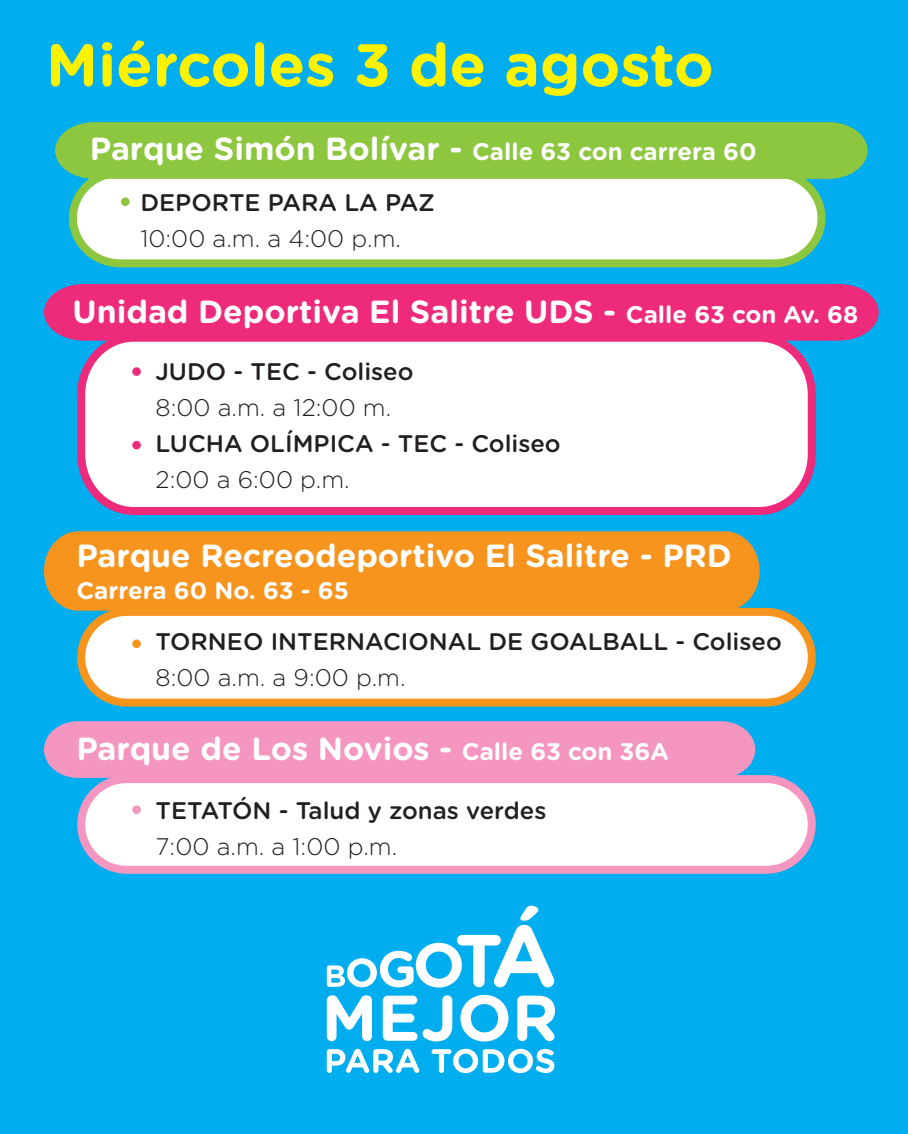
<style>
.page{position:relative;width:908px;height:1134px;background:#fff}
.page>*{position:absolute;margin:0;border:0;box-sizing:border-box;transform-origin:0 0}
.t1{font:700 60px "Gotham Rounded";color:#fff200}
.t2{font:700 32px "Gotham Rounded";color:#fff}
.t3{font:500 24px "Gotham Rounded";color:#231f20}
.t4{font:300 24px "Gotham Rounded";color:#231f20}
.t5{font:700 24px "Gotham Rounded";color:#fff}
.s1{font-size:24px}
</style>
<div class="page">
<div style="left:0;top:0;width:907px;height:1134px;background:#00aeef"></div>
<div style="left:81px;top:779px;width:730px;height:91px;background:#fff;border-radius:45px"></div>
<div style="left:77px;top:775px;width:738px;height:99px;border:8px solid #f496bf;border-radius:45px"></div>
<div style="left:81px;top:338px;width:730px;height:173px;background:#fff;border-radius:55px"></div>
<div style="left:77px;top:334px;width:738px;height:181px;border:8px solid #ee2a7b;border-radius:55px"></div>
<hr style="left:0;top:0;width:1px;height:1134px;background:#004268">
<div style="left:132px;top:367px;width:9px;height:9px;background:#ee2a7b;border-radius:50%"></div>
<div style="left:132px;top:441px;width:9px;height:8px;background:#ee2a7b;border-radius:50%"></div>
<div style="left:44px;top:284px;width:834px;height:57px;background:#ee2a7b"></div>
<div style="left:132px;top:805px;width:9px;height:9px;background:#f496bf;border-radius:50%"></div>
<div style="left:44px;top:721px;width:710px;height:57px;background:#f496bf"></div>
<div style="left:81px;top:612px;width:730px;height:91px;background:#fff;border-radius:45px"></div>
<div style="left:77px;top:608px;width:738px;height:99px;border:8px solid #f7941e;border-radius:45px"></div>
<div style="left:132px;top:639px;width:9px;height:9px;background:#f7941e;border-radius:50%"></div>
<div style="left:44px;top:531px;width:715px;height:80px;background:#f7941e"></div>
<svg style="left:69px;top:179px;width:757px;height:89px;background:#eaf6e9"></svg>
<div style="left:121px;top:197px;width:8px;height:9px;background:#8dc63f;border-radius:50%"></div>
<div style="left:55px;top:122px;width:812px;height:57px;background:#8dc63f"></div>
<svg style="left:327px;top:906px;width:227px;height:81px"></svg>
<svg style="left:326px;top:995px;width:46px;height:46px"></svg>
<svg style="left:382px;top:995px;width:70px;height:46px"></svg>
<svg style="left:460px;top:995px;width:48px;height:46px"></svg>
<svg style="left:517px;top:996px;width:37px;height:45px"></svg>
<svg style="left:326px;top:1049px;width:93px;height:24px"></svg>
<svg style="left:431px;top:1049px;width:123px;height:24px"></svg>
<h1 class="t1" style="left:46px;top:21px;width:669px">Miércoles 3 de agosto</h1>
<p class="t2" style="left:90px;top:126px;width:667px">Parque Simón Bolívar - <span class="s1">Calle 63 con carrera 60</span></p>
<p class="t3" style="left:140px;top:185px;width:296px">DEPORTE PARA LA PAZ</p>
<p class="t4" style="left:140px;top:222px;width:262px">10:00 a.m. a 4:00 p.m.</p>
<p class="t2" style="left:72px;top:288px;width:786px">Unidad Deportiva El Salitre UDS - <span class="s1">Calle 63 con Av. 68</span></p>
<p class="t3" style="left:155px;top:355px;width:259px">JUDO - TEC - Coliseo</p>
<p class="t4" style="left:155px;top:392px;width:237px">8:00 a.m. a 12:00 m.</p>
<p class="t3" style="left:155px;top:427px;width:406px">LUCHA OLÍMPICA - TEC - Coliseo</p>
<p class="t4" style="left:155px;top:464px;width:196px">2:00 a 6:00 p.m.</p>
<p class="t2" style="left:76px;top:532px;width:656px">Parque Recreodeportivo El Salitre - PRD</p>
<p class="t5" style="left:76px;top:572px;width:274px">Carrera 60 No. 63 - 65</p>
<p class="t3" style="left:155px;top:624px;width:627px">TORNEO INTERNACIONAL DE GOALBALL - Coliseo</p>
<p class="t4" style="left:155px;top:661px;width:251px">8:00 a.m. a 9:00 p.m.</p>
<p class="t2" style="left:76px;top:726px;width:593px">Parque de Los Novios - <span class="s1">Calle 63 con 36A</span></p>
<p class="t3" style="left:155px;top:793px;width:392px">TETATÓN - Talud y zonas verdes</p>
<p class="t4" style="left:155px;top:830px;width:243px">7:00 a.m. a 1:00 p.m.</p>
</div>
